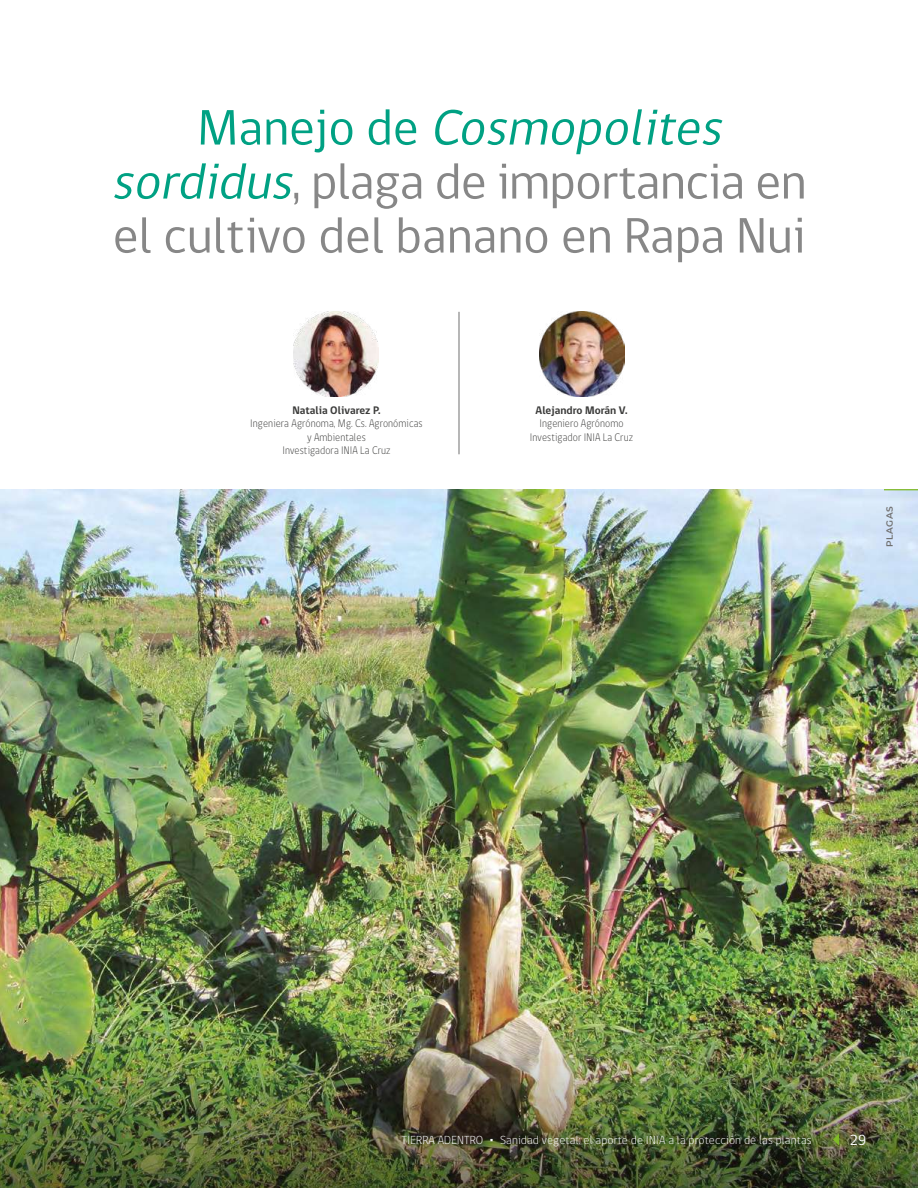
<style>
.page{position:relative;width:918px;height:1188px;background:#fff}
.page>*{position:absolute;margin:0;border:0;box-sizing:border-box;transform-origin:0 0}
.t1{font:51px/54px "gob CL";letter-spacing:-.005em;color:#878787;text-align:center}
.t2{font:15px "gob CL";color:#fff}
.t3{font:300 12px "gob CL";letter-spacing:.01em;color:#fff}
.t4{font:300 11.25px/13.5px "gob CL";letter-spacing:.01em;color:#3c3c3b;text-align:center;scale:.9 1}
.t5{font:700 11.25px "gob CL";color:#3c3c3b}
.t6{font:600 9px "Montserrat";letter-spacing:.04em;color:#706f6f}
.s1{color:#00a183}
.s2{font-style:italic;color:#00a183}
.s3{font-family:"Verdana";font-weight:700}
</style>
<div class="page">
<img style="left:0;top:489px;width:918px;height:522px">
<img style="left:0;top:1011px;width:918px;height:177px">
<hr style="left:459px;top:312px;width:1px;height:142px;background:#706f6f">
<img style="left:294px;top:312px;width:85px;height:85px">
<img style="left:539px;top:312px;width:85px;height:85px">
<svg style="left:833px;top:1134px;width:6px;height:12px"></svg>
<hr style="left:884px;top:489px;width:34px;height:1px;background:#80ba27">
<h1 class="t1" style="left:111px;top:102px;width:697px"><span class="s1">M a n ej o d e</span> <span class="s2">Cosmopolites sordidus</span>, plaga de importancia en el cultivo del banano en Rapa Nui</h1>
<p class="t5" style="left:292px;top:402px;width:89px">Natalia Olivarez P.</p>
<p class="t4" style="left:250px;top:417px;width:193px">Ingeniera Agrónoma, Mg. Cs. Agronómicas y Ambientales<br>Investigadora INIA La Cruz</p>
<p class="t5" style="left:536px;top:402px;width:93px">Alejandro Morán V.</p>
<p class="t4" style="left:530px;top:417px;width:116px">Ingeniero Agrónomo<br>Investigador INIA La Cruz</p>
<p class="t6" style="left:883px;top:547px;width:42px;rotate:-90deg">PLAGAS</p>
<p class="t3" style="left:401px;top:1132px;width:412px">TIERRA ADENTRO <span class="s3">·</span> Sanidad vegetal: el aporte de INIA a la protección de las plantas</p>
<h2 class="t2" style="left:850px;top:1130px;width:18px">29</h2>
</div>
